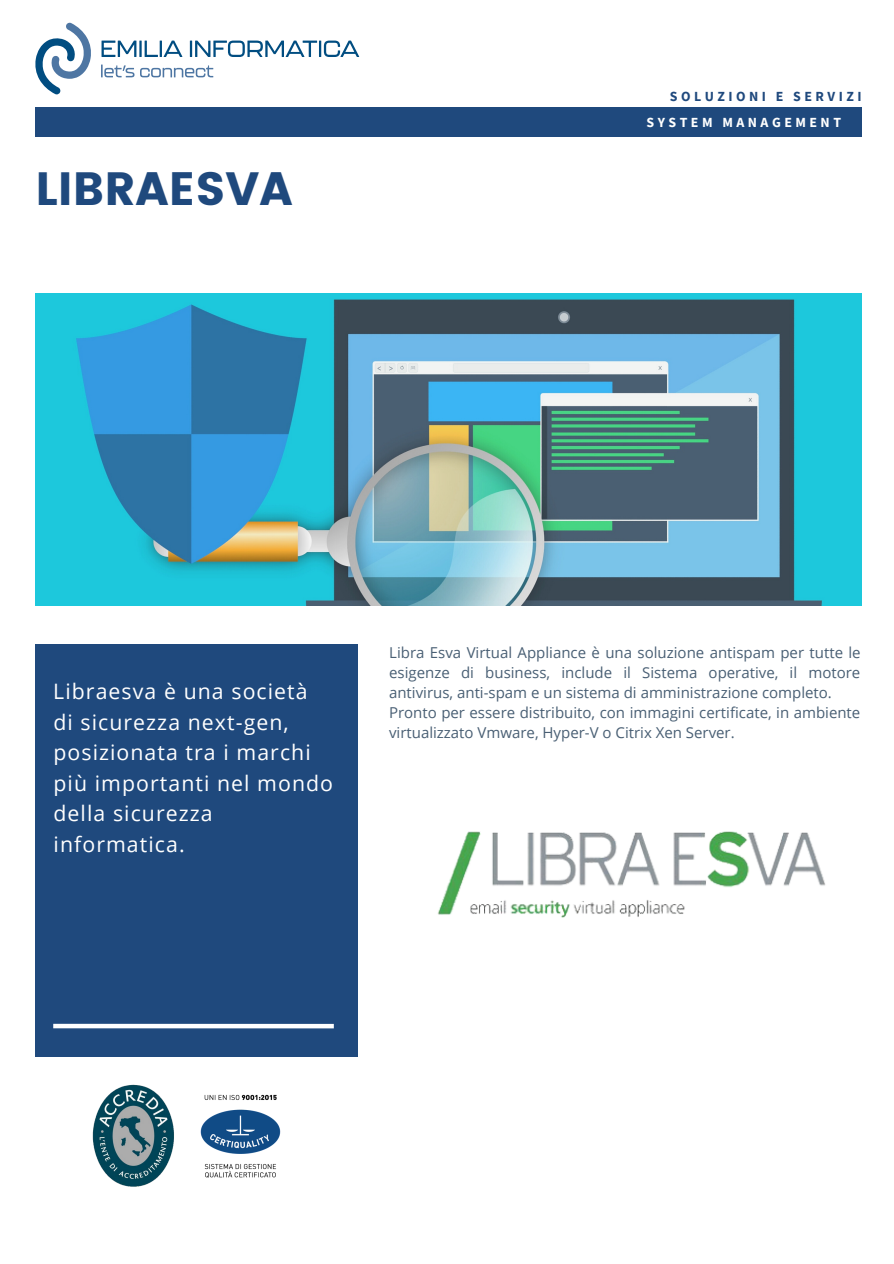
<style>
.page{position:relative;width:894px;height:1264px;background:#fff}
.page>*{position:absolute;margin:0;border:0;box-sizing:border-box;transform-origin:0 0}
.t1{font:46.65px "Poppins";color:#1f497d}
.t2{font:21.3px/30.5px "Open Sans";letter-spacing:.05em;color:#fff}
.t3{font:15px/20px "Open Sans";color:#495f74}
.t4{font:700 13.95px "Source Sans Pro";letter-spacing:.25em;color:#1f497d}
.t5{font:700 13.95px "Source Sans Pro";letter-spacing:.25em;color:#fff}
</style>
<div class="page">
<div style="left:36px;top:107px;width:825px;height:30px;background:#1f497d"></div>
<img style="left:36px;top:293px;width:825px;height:312px">
<div style="left:36px;top:644px;width:322px;height:412px;background:#1f497d"></div>
<div style="left:53px;top:1023px;width:281px;height:5px;background:#fff"></div>
<img style="left:92px;top:1084px;width:82px;height:103px">
<img style="left:200px;top:1094px;width:81px;height:84px">
<img style="left:437px;top:831px;width:389px;height:87px">
<svg style="left:35px;top:22px;width:325px;height:73px"></svg>
<h1 class="t1" style="left:36px;top:162px;width:258px">LIBRAESVA</h1>
<p class="t4" style="left:669px;top:87px;width:193px">SOLUZIONI E SERVIZI</p>
<p class="t5" style="left:646px;top:113px;width:196px">SYSTEM MANAGEMENT</p>
<h2 class="t2" style="left:53px;top:675px;width:281px">Libraesva è una società<br>di sicurezza next-gen, posizionata tra i marchi più importanti nel mondo della sicurezza informatica.</h2>
<p class="t3" style="left:389px;top:642px;width:473px">Libra Esva Virtual Appliance è una soluzione antispam per tutte le esigenze di business, include il Sistema operative, il motore antivirus, anti-spam e un sistema di amministrazione completo.<br>Pronto per essere distribuito, con immagini certificate, in ambiente virtualizzato Vmware, Hyper-V o Citrix Xen Server.</p>
</div>
